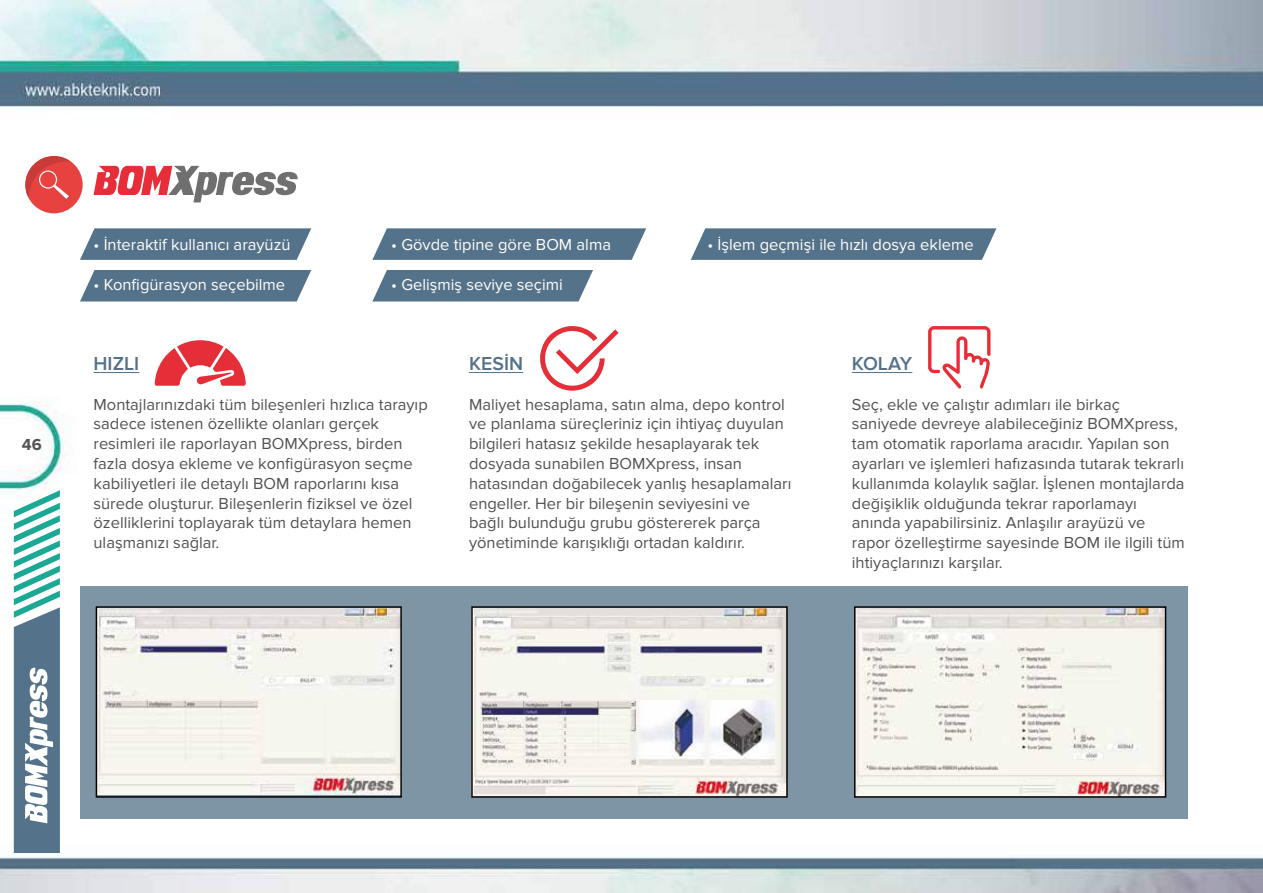
<style>
.page{position:relative;width:1263px;height:893px;background:#fff}
.page>*{position:absolute;margin:0;border:0;box-sizing:border-box;transform-origin:0 0}
.t1{font:600 19.5px "Proxima Nova";color:#547289}
.t2{font:16.5px/19.8px "Proxima Nova";color:#525251}
.t3{font:16.5px "Proxima Nova";color:#fff}
.t4{font:700 16.5px "Proxima Nova";color:#525251}
</style>
<div class="page">
<img style="left:0;top:0;width:1263px;height:893px">
<svg style="left:80px;top:228px;width:231px;height:32px;background:#607c91"></svg>
<svg style="left:372px;top:228px;width:274px;height:32px;background:#5f7b90"></svg>
<svg style="left:691px;top:228px;width:305px;height:32px;background:#5e7a8f"></svg>
<div style="left:80px;top:270px;width:231px;height:31px;background:#547289"></div>
<svg style="left:372px;top:270px;width:221px;height:31px;background:#5f7b90"></svg>
<div style="left:81px;top:586px;width:1107px;height:232px;background:#7e95a6"></div>
<svg style="left:94px;top:166px;width:204px;height:36px"></svg>
<svg style="left:14px;top:490px;width:46px;height:363px"></svg>
<hr style="left:94px;top:372px;width:45px;height:1px;background:#547289">
<hr style="left:469px;top:372px;width:54px;height:1px;background:#547289">
<hr style="left:852px;top:372px;width:60px;height:1px;background:#547289">
<img style="left:857px;top:609px;width:306px;height:186px">
<div style="left:854px;top:606px;width:312px;height:192px;border:2px solid #000"></div>
<img style="left:99px;top:609px;width:300px;height:186px">
<div style="left:96px;top:606px;width:306px;height:192px;border:2px solid #000"></div>
<img style="left:474px;top:609px;width:311px;height:186px">
<div style="left:471px;top:606px;width:317px;height:192px;border:2px solid #000"></div>
<div style="left:25px;top:156px;width:58px;height:57px;background:#e84240;border-radius:50%"></div>
<svg style="left:25px;top:156px;width:46px;height:43px"></svg>
<svg style="left:155px;top:337px;width:91px;height:49px"></svg>
<svg style="left:537px;top:326px;width:81px;height:65px"></svg>
<svg style="left:928px;top:326px;width:62px;height:62px"></svg>
<p class="t4" style="left:22px;top:435px;width:21px">46</p>
<p class="t3" style="left:94px;top:235px;width:198px">• İnteraktif kullanıcı arayüzü</p>
<p class="t3" style="left:94px;top:275px;width:193px">• Konfigürasyon seçebilme</p>
<p class="t3" style="left:391px;top:235px;width:221px">• Gövde tipine göre BOM alma</p>
<p class="t3" style="left:391px;top:275px;width:173px">• Gelişmiş seviye seçimi</p>
<p class="t3" style="left:707px;top:235px;width:268px">• İşlem geçmişi ile hızlı dosya ekleme</p>
<p class="t1" style="left:94px;top:352px;width:47px">HIZLI</p>
<p class="t2" style="left:94px;top:394px;width:336px">Montajlarınızdaki tüm bileşenleri hızlıca tarayıp sadece istenen özellikte olanları gerçek resimleri ile raporlayan BOMXpress, birden fazla dosya ekleme ve konfigürasyon seçme kabiliyetleri ile detaylı BOM raporlarını kısa sürede oluşturur. Bileşenlerin fiziksel ve özel özelliklerini toplayarak tüm detaylara hemen ulaşmanızı sağlar.</p>
<p class="t1" style="left:469px;top:352px;width:56px">KESİN</p>
<p class="t2" style="left:469px;top:394px;width:324px">Maliyet hesaplama, satın alma, depo kontrol ve planlama süreçleriniz için ihtiyaç duyulan bilgileri hatasız şekilde hesaplayarak tek dosyada sunabilen BOMXpress, insan hatasından doğabilecek yanlış hesaplamaları engeller. Her bir bileşenin seviyesini ve<br>bağlı bulunduğu grubu göstererek parça yönetiminde karışıklığı ortadan kaldırır.</p>
<p class="t1" style="left:852px;top:352px;width:62px">KOLAY</p>
<p class="t2" style="left:852px;top:394px;width:334px">Seç, ekle ve çalıştır adımları ile birkaç saniyede devreye alabileceğiniz BOMXpress, tam otomatik raporlama aracıdır. Yapılan son ayarları ve işlemleri hafızasında tutarak tekrarlı kullanımda kolaylık sağlar. İşlenen montajlarda değişiklik olduğunda tekrar raporlamayı anında yapabilirsiniz. Anlaşılır arayüzü ve rapor özelleştirme sayesinde BOM ile ilgili tüm ihtiyaçlarınızı karşılar.</p>
</div>
